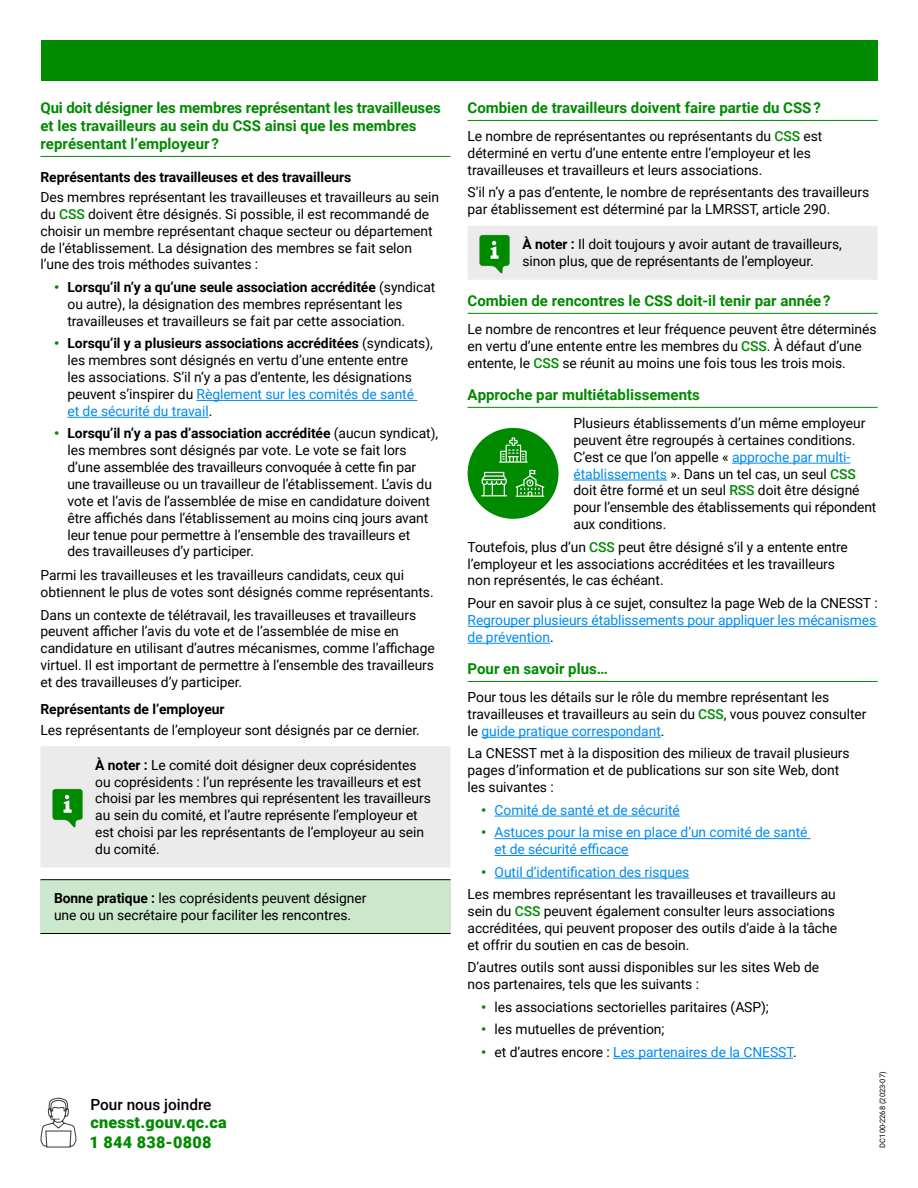
<style>
.page{position:relative;width:918px;height:1188px;background:#fff}
.page>*{position:absolute;margin:0;border:0;box-sizing:border-box;transform-origin:0 0}
.t1{font:900 16.2px "Roboto";letter-spacing:.015em;color:#008a00}
.t2{font:500 15.3px "Roboto";color:#000}
.h3__Sous-titres{font:700 15px/18px "Roboto";color:#008a00}
.p__Normal{font:13.8px/16.8px "Roboto";letter-spacing:-.005em;color:#000}
.p__Normal-2{font:13.8px/16.8px "Roboto";letter-spacing:-.005em;color:#008bf0;text-align:justify}
.h4{font:700 13.8px "Roboto";letter-spacing:-.005em;color:#000}
.t3{font:7.5px "Roboto";color:#000}
.s1{font-weight:500;color:#008a00}
.s2{font-weight:900;color:#008a00}
.s3{font-weight:700}
.s4{color:#008bf0}
.s5{color:#000}
</style>
<div class="page">
<div style="left:41px;top:40px;width:837px;height:41px;background:#008a00"></div>
<svg style="left:41px;top:1098px;width:36px;height:50px"></svg>
<hr style="left:40px;top:156px;width:410px;height:1px;background:#008a00">
<hr style="left:197px;top:400px;width:220px;height:1px;background:#008bf0">
<hr style="left:68px;top:417px;width:141px;height:1px;background:#008bf0">
<div style="left:40px;top:746px;width:410px;height:122px;background:#ebebeb"></div>
<div style="left:40px;top:880px;width:411px;height:54px;background:#cce8cc"></div>
<hr style="left:40px;top:879px;width:411px;height:1px;background:#000">
<hr style="left:40px;top:933px;width:411px;height:1px;background:#000">
<img style="left:48px;top:789px;width:39px;height:38px">
<hr style="left:468px;top:120px;width:410px;height:1px;background:#008a00">
<div style="left:468px;top:226px;width:410px;height:54px;background:#ebebeb"></div>
<hr style="left:468px;top:313px;width:410px;height:1px;background:#008a00">
<hr style="left:468px;top:407px;width:410px;height:1px;background:#008a00">
<hr style="left:732px;top:463px;width:118px;height:1px;background:#008bf0">
<hr style="left:574px;top:480px;width:93px;height:1px;background:#008bf0">
<hr style="left:468px;top:626px;width:410px;height:1px;background:#008bf0">
<hr style="left:468px;top:643px;width:82px;height:1px;background:#008bf0">
<div style="left:468px;top:428px;width:91px;height:91px;background:#008a00;border-radius:50%"></div>
<svg style="left:516px;top:470px;width:28px;height:27px"></svg>
<svg style="left:499px;top:438px;width:29px;height:25px"></svg>
<svg style="left:481px;top:472px;width:26px;height:24px"></svg>
<hr style="left:468px;top:681px;width:410px;height:1px;background:#008a00">
<hr style="left:482px;top:737px;width:179px;height:1px;background:#008bf0">
<hr style="left:495px;top:816px;width:185px;height:1px;background:#008bf0">
<hr style="left:495px;top:838px;width:316px;height:1px;background:#008bf0">
<hr style="left:495px;top:855px;width:134px;height:1px;background:#008bf0">
<hr style="left:495px;top:878px;width:194px;height:1px;background:#008bf0">
<hr style="left:613px;top:1058px;width:180px;height:1px;background:#008bf0">
<img style="left:475px;top:235px;width:39px;height:38px">
<p class="h3__Sous-titres" style="left:40px;top:98px;width:402px">Qui doit désigner les membres représentant les travailleuses et les travailleurs au sein du CSS ainsi que les membres représentant l’employeur ?</p>
<p class="h4" style="left:40px;top:167px;width:312px">Représentants des travailleuses et des travailleurs</p>
<p class="p__Normal" style="left:40px;top:188px;width:400px">Des membres représentant les travailleuses et travailleurs au sein du <span class="s1">CSS</span> doivent être désignés. Si possible, il est recommandé de choisir un membre représentant chaque secteur ou département de l’établissement. La désignation des membres se fait selon l’une des trois méthodes suivantes :</p>
<p class="p__Normal" style="left:68px;top:278px;width:369px;text-indent:-14px"><span class="s2">•</span> <span class="s3">Lorsqu’il n’y a qu’une seule association accréditée</span> (syndicat ou autre), la désignation des membres représentant les travailleuses et travailleurs se fait par cette association.</p>
<p class="p__Normal" style="left:68px;top:334px;width:367px;text-indent:-14px"><span class="s2">•</span> <span class="s3">Lorsqu’il y a plusieurs associations accréditées</span> (syndicats), les membres sont désignés en vertu d’une entente entre<br>les associations. S’il n’y a pas d’entente, les désignations peuvent s’inspirer du <span class="s4">Règlement sur les comités de santé<br>et de sécurité du travail</span>.</p>
<p class="p__Normal" style="left:68px;top:425px;width:372px;text-indent:-14px"><span class="s2">•</span> <span class="s3">Lorsqu’il n’y a pas d’association accréditée</span> (aucun syndicat), les membres sont désignés par vote. Le vote se fait lors d’une assemblée des travailleurs convoquée à cette fin par une travailleuse ou un travailleur de l’établissement. L’avis du vote et l’avis de l’assemblée de mise en candidature doivent être affichés dans l’établissement au moins cinq jours avant leur tenue pour permettre à l’ensemble des travailleurs et<br>des travailleuses d’y participer.</p>
<p class="p__Normal" style="left:40px;top:566px;width:395px">Parmi les travailleuses et les travailleurs candidats, ceux qui obtiennent le plus de votes sont désignés comme représentants.</p>
<p class="p__Normal" style="left:40px;top:606px;width:396px">Dans un contexte de télétravail, les travailleuses et travailleurs peuvent afficher l’avis du vote et de l’assemblée de mise en candidature en utilisant d’autres mécanismes, comme l’affichage virtuel. Il est important de permettre à l’ensemble des travailleurs et des travailleuses d’y participer.</p>
<p class="h4" style="left:40px;top:700px;width:186px">Représentants de l’employeur</p>
<p class="p__Normal" style="left:40px;top:721px;width:381px">Les représentants de l’employeur sont désignés par ce dernier.</p>
<p class="p__Normal" style="left:95px;top:756px;width:337px"><span class="s3">À noter :</span> Le comité doit désigner deux coprésidentes ou coprésidents : l’un représente les travailleurs et est choisi par les membres qui représentent les travailleurs au sein du comité, et l’autre représente l’employeur et est choisi par les représentants de l’employeur au sein du comité.</p>
<p class="p__Normal" style="left:54px;top:889px;width:314px"><span class="s3">Bonne pratique :</span> les coprésidents peuvent désigner une ou un secrétaire pour faciliter les rencontres.</p>
<p class="t2" style="left:90px;top:1094px;width:123px">Pour nous joindre</p>
<p class="t1" style="left:90px;top:1111px;width:138px">cnesst.gouv.qc.ca</p>
<p class="t1" style="left:90px;top:1130px;width:123px">1 844 838-0808</p>
<p class="h3__Sous-titres" style="left:468px;top:98px;width:355px">Combien de travailleurs doivent faire partie du CSS ?</p>
<p class="p__Normal" style="left:468px;top:127px;width:356px">Le nombre de représentantes ou représentants du <span class="s1">CSS</span> est déterminé en vertu d’une entente entre l’employeur et les travailleuses et travailleurs et leurs associations.</p>
<p class="p__Normal" style="left:468px;top:183px;width:403px">S’il n’y a pas d’entente, le nombre de représentants des travailleurs par établissement est déterminé par la LMRSST, article 290.</p>
<p class="p__Normal" style="left:522px;top:236px;width:321px"><span class="s3">À noter :</span> Il doit toujours y avoir autant de travailleurs, sinon plus, que de représentants de l’employeur.</p>
<p class="h3__Sous-titres" style="left:468px;top:291px;width:365px">Combien de rencontres le CSS doit-il tenir par année ?</p>
<p class="p__Normal" style="left:468px;top:320px;width:411px">Le nombre de rencontres et leur fréquence peuvent être déterminés en vertu d’une entente entre les membres du <span class="s1">CSS</span>. À défaut d’une entente, le <span class="s1">CSS</span> se réunit au moins une fois tous les trois mois.</p>
<p class="h3__Sous-titres" style="left:468px;top:385px;width:234px">Approche par multiétablissements</p>
<p class="p__Normal" style="left:573px;top:414px;width:305px">Plusieurs établissements d’un même employeur peuvent être regroupés à certaines conditions.<br>C’est ce que l’on appelle « <span class="s4">approche par multi&shy;établissements</span> ». Dans un tel cas, un seul <span class="s1">CSS </span>doit être formé et un seul <span class="s1">RSS</span> doit être désigné pour l’ensemble des établissements qui répondent aux conditions.</p>
<p class="p__Normal" style="left:468px;top:538px;width:382px">Toutefois, plus d’un <span class="s1">CSS</span> peut être désigné s’il y a entente entre l’employeur et les associations accréditées et les travailleurs non représentés, le cas échéant.</p>
<p class="p__Normal-2" style="left:468px;top:594px;width:412px"><span class="s5">Pour en savoir plus à ce sujet, consultez la page Web de la CNESST :<br></span>Regrouper plusieurs établissements pour appliquer les mécanismes de prévention<span class="s5">.</span></p>
<p class="h3__Sous-titres" style="left:468px;top:659px;width:142px">Pour en savoir plus…</p>
<p class="p__Normal" style="left:468px;top:688px;width:400px">Pour tous les détails sur le rôle du membre représentant les travailleuses et travailleurs au sein du <span class="s1">CSS</span>, vous pouvez consulter le <span class="s4">guide pratique correspondant</span>.</p>
<p class="p__Normal" style="left:468px;top:744px;width:384px">La CNESST met à la disposition des milieux de travail plusieurs pages d’information et de publications sur son site Web, dont les suivantes :</p>
<p class="p__Normal-2" style="left:481px;top:801px;width:200px"><span class="s2">•</span> Comité de santé et de sécurité</p>
<p class="p__Normal-2" style="left:495px;top:823px;width:314px;text-indent:-14px"><span class="s2">•</span> Astuces pour la mise en place d’un comité de santé et de sécurité efficace</p>
<p class="p__Normal-2" style="left:481px;top:863px;width:210px"><span class="s2">•</span> Outil d’identification des risques</p>
<p class="p__Normal" style="left:468px;top:885px;width:371px">Les membres représentant les travailleuses et travailleurs au sein du <span class="s1">CSS</span> peuvent également consulter leurs associations accréditées, qui peuvent proposer des outils d’aide à la tâche et offrir du soutien en cas de besoin.</p>
<p class="p__Normal" style="left:468px;top:958px;width:353px">D’autres outils sont aussi disponibles sur les sites Web de nos partenaires, tels que les suivants :</p>
<p class="p__Normal" style="left:481px;top:998px;width:289px"><span class="s2">•</span> les associations sectorielles paritaires (ASP);</p>
<p class="p__Normal" style="left:481px;top:1020px;width:185px"><span class="s2">•</span> les mutuelles de prévention;</p>
<p class="p__Normal-2" style="left:481px;top:1043px;width:317px"><span class="s2">•</span> <span class="s5">et d’autres encore :</span> Les partenaires de la CNESST<span class="s5">.</span></p>
<p class="t3" style="left:877px;top:1148px;width:77px;rotate:-90deg">DC100-2268 (2023-07)</p>
</div>
